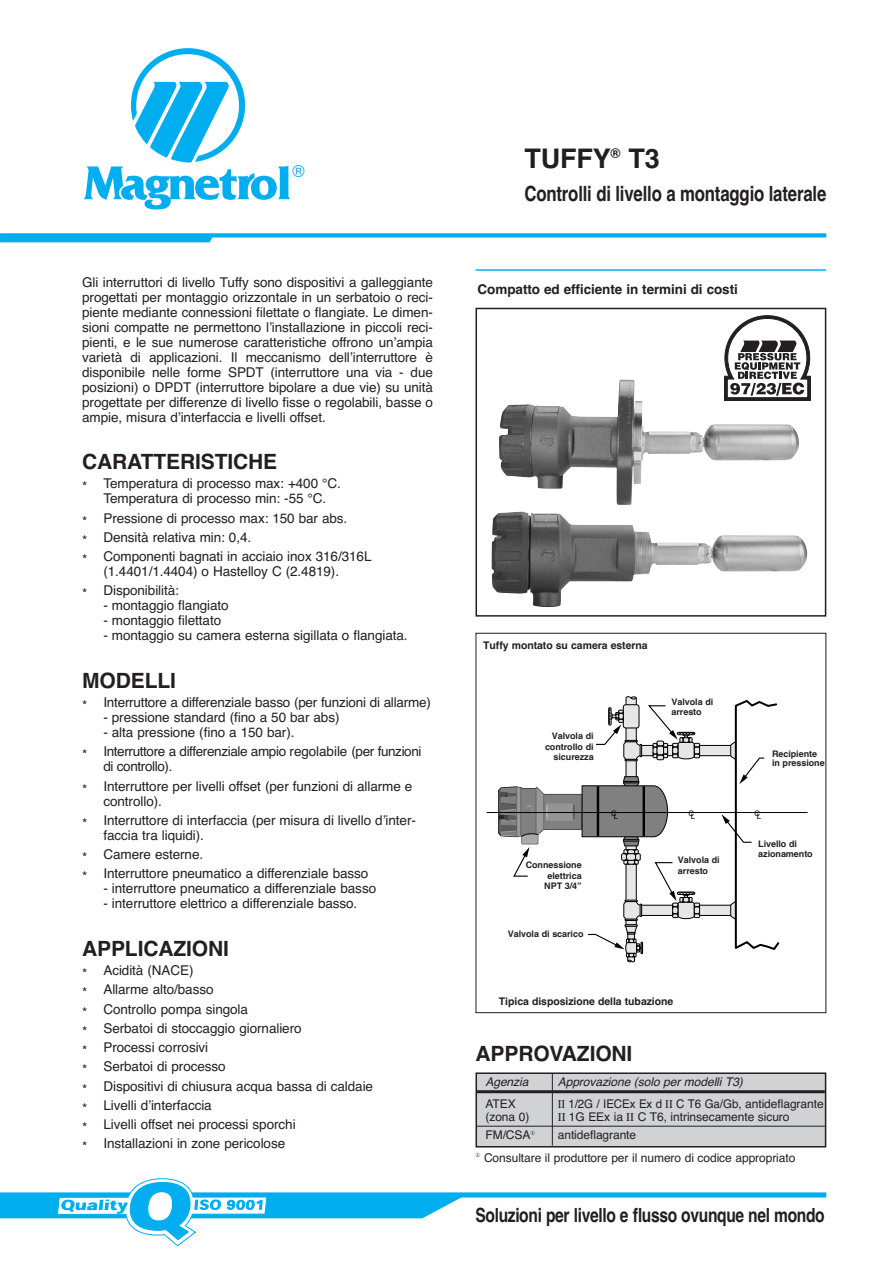
<style>
.page{position:relative;width:893px;height:1263px;background:#fff}
.page>*{position:absolute;margin:0;border:0;box-sizing:border-box;transform-origin:0 0}
.t1{font:700 27px "Helvetica";letter-spacing:-.005em;color:#231f20}
.t2{font:700 21px "Helvetica";letter-spacing:-.005em;color:#231f20}
.t3{font:700 21px "Helvetica";letter-spacing:-.005em;color:#231f20;scale:.8 1}
.t4{font:700 19.5px "Helvetica";letter-spacing:-.02em;color:#231f20;scale:.8 1}
.t5{font:16.5px "Helvetica";color:#00aeef}
.t6{font:13.5px/19.2px "Helvetica";letter-spacing:-.005em;color:#231f20}
.t7{font:13.5px/19.2px "Helvetica";letter-spacing:-.03em;color:#231f20}
.t8{font:700 13.5px "Helvetica";letter-spacing:-.005em;color:#231f20}
.t9{font:12px/22.4px "Helvetica";letter-spacing:-.005em;color:#231f20}
.t10{font:12px "Helvetica";letter-spacing:-.005em;color:#231f20;scale:.96 1}
.t11{font:italic 12px "Helvetica";letter-spacing:-.005em;color:#231f20}
.t12{font:700 10.5px "Helvetica";letter-spacing:-.005em;color:#231f20}
.t13{font:700 9px/10.5px "Helvetica";letter-spacing:-.005em;color:#231f20}
.t14{font:7.65px "Helvetica Neue";color:#000}
.s1{font-family:"Times"}
</style>
<div class="page">
<svg style="left:84px;top:48px;width:206px;height:161px"></svg>
<hr style="left:475px;top:269px;width:351px;height:2px;background:#00aeef">
<img style="left:499px;top:379px;width:300px;height:126px">
<div style="left:475px;top:308px;width:351px;height:309px;border:2px solid #231f20"></div>
<svg style="left:0;top:237px;width:214px;height:5px"></svg>
<svg style="left:0;top:233px;width:826px;height:4px;background:#11b3f0"></svg>
<div style="left:476px;top:1073px;width:350px;height:74px;background:#d1d2d4"></div>
<div style="left:475px;top:1072px;width:351px;height:75px;border:2px solid #231f20"></div>
<hr style="left:477px;top:1090px;width:348px;height:3px;background:#231f20">
<hr style="left:477px;top:1126px;width:348px;height:1px;background:#231f20">
<hr style="left:552px;top:1074px;width:1px;height:71px;background:#231f20">
<img style="left:491px;top:511px;width:316px;height:96px">
<div style="left:641px;top:905px;width:92px;height:10px;background:#e6e6e6"></div>
<div style="left:641px;top:905px;width:92px;height:11px;border:1px solid #000"></div>
<div style="left:641px;top:745px;width:92px;height:11px;background:#e6e6e6"></div>
<div style="left:641px;top:745px;width:92px;height:11px;border:1px solid #000"></div>
<svg style="left:498px;top:696px;width:202px;height:266px"></svg>
<svg style="left:721px;top:700px;width:59px;height:250px"></svg>
<hr style="left:487px;top:812px;width:321px;height:1px;background:#000">
<div style="left:475px;top:633px;width:351px;height:380px;border:1px solid #231f20"></div>
<div style="left:0;top:1192px;width:826px;height:5px;background:#00aeef"></div>
<svg style="left:0;top:1178px;width:465px;height:69px"></svg>
<svg style="left:724px;top:315px;width:87px;height:86px"></svg>
<p class="t5" style="left:292px;top:162px;width:14px">®</p>
<p class="t6" style="left:82px;top:274px;width:352px;line-height:15px;text-align:justify">Gli interruttori di livello Tuffy sono dispositivi a galleggiante progettati per montaggio orizzontale in un serbatoio o reci&shy;piente mediante connessioni filettate o flangiate. Le dimen&shy;sioni compatte ne permettono l’installazione in piccoli reci&shy;pienti, e le sue numerose caratteristiche offrono un’ampia varietà di applicazioni. Il meccanismo dell’interruttore è disponibile nelle forme SPDT (interruttore una via - due posizioni) o DPDT (interruttore bipolare a due vie) su unità progettate per differenze di livello fisse o regolabili, basse o ampie, misura d’interfaccia e livelli offset.</p>
<h2 class="t2" style="left:82px;top:449px;width:197px">CARATTERISTICHE</h2>
<p class="t6" style="left:82px;top:476px;width:260px;line-height:15px;text-align:center">* Temperatura di processo max: +400 °C.<br>Temperatura di processo min: -55 °C.</p>
<p class="t6" style="left:82px;top:508px;width:291px">* Pressione di processo max: 150 bar abs.<br>* Densità relativa min: 0,4.<br>* Componenti bagnati in acciaio inox 316/316L</p>
<p class="t6" style="left:82px;top:562px;width:258px;text-indent:21px">(1.4401/1.4404) o Hastelloy C (2.4819). * Disponibilità:</p>
<p class="t6" style="left:103px;top:596px;width:127px">- montaggio flangiato</p>
<p class="t6" style="left:103px;top:611px;width:119px">- montaggio filettato</p>
<p class="t6" style="left:103px;top:626px;width:306px">- montaggio su camera esterna sigillata o flangiata.</p>
<h2 class="t2" style="left:82px;top:668px;width:95px">MODELLI</h2>
<p class="t6" style="left:82px;top:693px;width:350px">* Interruttore a differenziale basso (per funzioni di allarme)</p>
<p class="t6" style="left:103px;top:708px;width:238px">- pressione standard (fino a 50 bar abs)</p>
<p class="t7" style="left:82px;top:723px;width:341px;text-indent:21px">- alta pressione (fino a 150 bar).<br>* Interruttore a differenziale ampio regolabile (per funzioni</p>
<p class="t6" style="left:82px;top:757px;width:332px;text-indent:21px">di controllo).<br>* Interruttore per livelli offset (per funzioni di allarme e</p>
<p class="t6" style="left:82px;top:791px;width:335px;text-indent:21px">controllo).<br>* Interruttore di interfaccia (per misura di livello d’inter-</p>
<p class="t6" style="left:82px;top:826px;width:288px;text-indent:21px">faccia tra liquidi).<br>* Camere esterne.<br>* Interruttore pneumatico a differenziale basso</p>
<p class="t6" style="left:103px;top:879px;width:274px">- interruttore pneumatico a differenziale basso</p>
<p class="t6" style="left:103px;top:894px;width:255px">- interruttore elettrico a differenziale basso.</p>
<h2 class="t2" style="left:82px;top:936px;width:148px">APPLICAZIONI</h2>
<p class="t6" style="left:82px;top:961px;width:292px">* Acidità (NACE)<br>* Allarme alto/basso<br>* Controllo pompa singola<br>* Serbatoi di stoccaggio giornaliero<br>* Processi corrosivi<br>* Serbatoi di processo<br>* Dispositivi di chiusura acqua bassa di caldaie * Livelli d’interfaccia<br>* Livelli offset nei processi sporchi<br>* Installazioni in zone pericolose</p>
<h1 class="t1" style="left:524px;top:143px;width:137px">TUFFY<sup>®</sup> T3</h1>
<h2 class="t3" style="left:524px;top:181px;width:379px">Controlli di livello a montaggio laterale</h2>
<p class="t8" style="left:478px;top:281px;width:262px">Compatto ed efficiente in termini di costi</p>
<p class="t12" style="left:483px;top:639px;width:166px">Tuffy montato su camera esterna</p>
<p class="t13" style="left:545px;top:731px;width:50px;text-align:right">Valvola di controllo di sicurezza</p>
<p class="t13" style="left:671px;top:696px;width:43px">Valvola di arresto</p>
<p class="t13" style="left:772px;top:750px;width:54px;line-height:9px">Recipiente in pressione</p>
<p class="t14" style="left:611px;top:812px;width:8px">CL</p>
<p class="t14" style="left:688px;top:812px;width:8px">CL</p>
<p class="t14" style="left:754px;top:812px;width:8px">CL</p>
<p class="t13" style="left:526px;top:860px;width:57px;text-align:right">Connessione elettrica<br>NPT 3/4”</p>
<p class="t13" style="left:508px;top:929px;width:77px">Valvola di scarico</p>
<p class="t13" style="left:678px;top:855px;width:43px">Valvola di arresto</p>
<p class="t12" style="left:499px;top:995px;width:176px">Tipica disposizione della tubazione</p>
<h2 class="t2" style="left:475px;top:1041px;width:158px">APPROVAZIONI</h2>
<p class="t13" style="left:758px;top:838px;width:56px">Livello di azionamento</p>
<p class="t11" style="left:485px;top:1075px;width:44px">Agenzia</p>
<p class="t11" style="left:558px;top:1075px;width:187px">Approvazione (solo per modelli T3)</p>
<p class="t9" style="left:485px;top:1093px;width:32px">ATEX</p>
<p class="t10" style="left:558px;top:1097px;width:278px"><span class="s1">II</span> 1/2G / IECEx Ex d <span class="s1">II</span> C T6 Ga/Gb, antideflagrante</p>
<p class="t9" style="left:485px;top:1106px;width:45px">(zona 0)</p>
<p class="t9" style="left:558px;top:1106px;width:233px"><span class="s1">II</span> 1G EEx ia <span class="s1">II</span> C T6, intrinsecamente sicuro</p>
<p class="t9" style="left:485px;top:1124px;width:51px">FM/CSA①</p>
<p class="t9" style="left:475px;top:1124px;width:321px;text-indent:82px">antideflagrante<br>① Consultare il produttore per il numero di codice appropriato</p>
<h3 class="t4" style="left:475px;top:1203px;width:438px">Soluzioni per livello e flusso ovunque nel mondo</h3>
</div>
